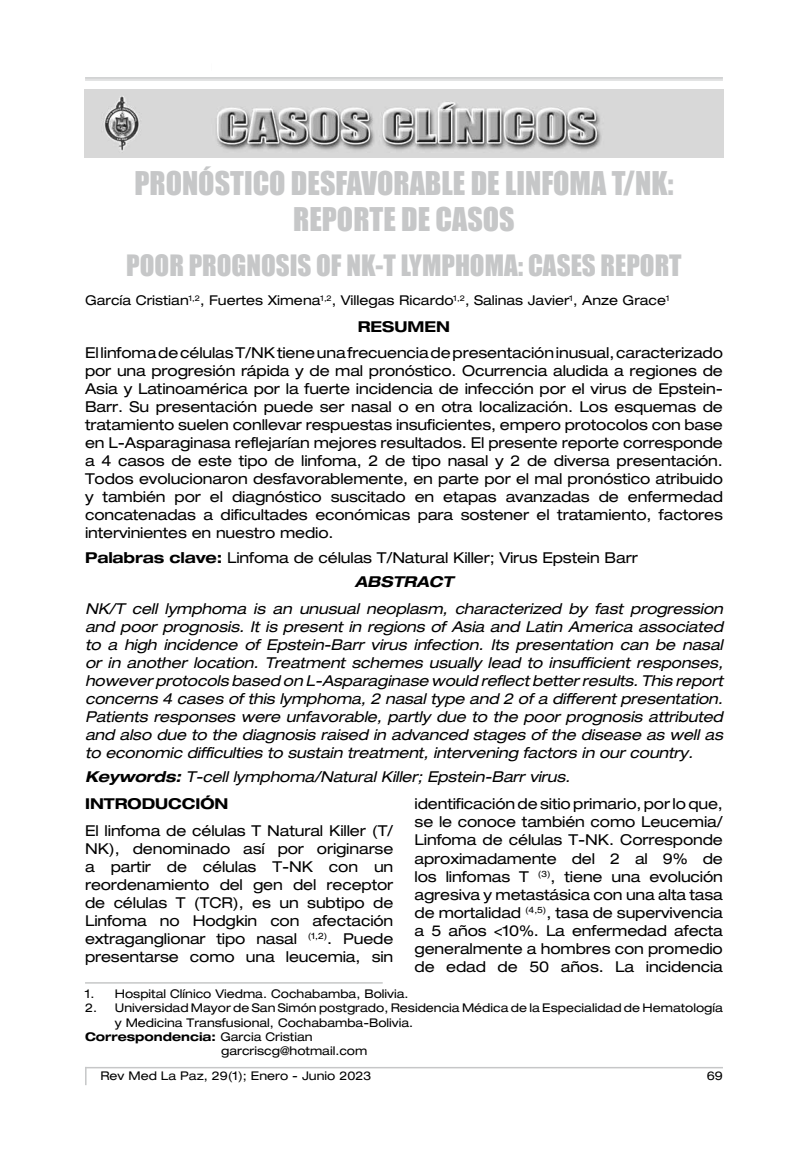
<style>
.page{position:relative;width:808px;height:1149px;background:#fff}
.page>*{position:absolute;margin:0;border:0;box-sizing:border-box;transform-origin:0 0}
.t1{font:30px/36px "Impact";color:#c6c7c8;text-align:center}
.t2{font:27px "Impact";color:#c6c7c8}
.t3{font:expanded 15px/18px "Helvetica Neue LT Std";letter-spacing:-.01em;color:#000;text-align:justify}
.t4{font:italic expanded 15px/18px "Helvetica Neue LT Std";letter-spacing:-.01em;color:#000;text-align:justify}
.t5{font:700 expanded 15px "Helvetica Neue LT Std";color:#000}
.t6{font:expanded 13.5px "Helvetica Neue LT Std";color:#000}
.t7{font:expanded 12px "Helvetica Neue LT Std";color:#000}
.t8{font:700 expanded 12px "Helvetica Neue LT Std";color:#000}
.s1{font-weight:700}
.s2{font-weight:700;font-style:italic}
.s3{font-weight:400}
</style>
<div class="page">
<hr style="left:85px;top:77px;width:638px;height:2px;background:#c6c7c8">
<hr style="left:85px;top:80px;width:638px;height:1px;background:#c6c7c8">
<hr style="left:85px;top:1066px;width:638px;height:2px;background:#c6c7c8">
<svg style="left:85px;top:1066px;width:2px;height:18px"></svg>
<img style="left:85px;top:89px;width:638px;height:68px">
<hr style="left:85px;top:981px;width:298px;height:2px;background:#c6c7c8">
<h1 class="t1" style="left:134px;top:164px;width:541px">PRONÓSTICO DESFAVORABLE DE LINFOMA T/NK:<br>REPORTE DE CASOS</h1>
<h2 class="t2" style="left:126px;top:244px;width:557px">POOR PROGNOSIS OF NK-T LYMPHOMA: CASES REPORT</h2>
<p class="t6" style="left:85px;top:292px;width:586px">García Cristian<sup>1,2</sup>, Fuertes Ximena<sup>1,2</sup>, Villegas Ricardo<sup>1,2</sup>, Salinas Javier<sup>1</sup>, Anze Grace<sup>1</sup></p>
<p class="t5" style="left:358px;top:317px;width:94px">RESUMEN</p>
<p class="t3" style="left:85px;top:343px;width:639px">El linfoma de células T/NK tiene una frecuencia de presentación inusual, caracterizado por una progresión rápida y de mal pronóstico. Ocurrencia aludida a regiones de Asia y Latinoamérica por la fuerte incidencia de infección por el virus de Epstein-Barr. Su presentación puede ser nasal o en otra localización. Los esquemas de tratamiento suelen conllevar respuestas insuficientes, empero protocolos con base en L-Asparaginasa reflejarían mejores resultados. El presente reporte corresponde a 4 casos de este tipo de linfoma, 2 de tipo nasal y 2 de diversa presentación.<br>Todos evolucionaron desfavorablemente, en parte por el mal pronóstico atribuido y también por el diagnóstico suscitado en etapas avanzadas de enfermedad concatenadas a dificultades económicas para sostener el tratamiento, factores intervinientes en nuestro medio.</p>
<p class="t3" style="left:355px;top:544px;width:285px;line-height:24.3px;text-indent:-270px"><span class="s1">Palabras clave:</span> Linfoma de células T/Natural Killer; Virus Epstein Barr<br><span class="s2">ABSTRACT</span></p>
<p class="t4" style="left:85px;top:599px;width:639px">NK/T cell lymphoma is an unusual neoplasm, characterized by fast progression and poor prognosis. It is present in regions of Asia and Latin America associated to a high incidence of Epstein-Barr virus infection. Its presentation can be nasal or in another location. Treatment schemes usually lead to insufficient responses, however protocols based on L-Asparaginase would reflect better results. This report concerns 4 cases of this lymphoma, 2 nasal type and 2 of a different presentation.<br>Patients responses were unfavorable, partly due to the poor prognosis attributed and also due to the diagnosis raised in advanced stages of the disease as well as to economic difficulties to sustain treatment, intervening factors in our country.</p>
<p class="t4" style="left:85px;top:767px;width:487px"><span class="s1">Keywords:</span> T-cell lymphoma/Natural Killer; Epstein-Barr virus.</p>
<p class="t5" style="left:85px;top:794px;width:145px">INTRODUCCIÓN</p>
<p class="t3" style="left:85px;top:821px;width:310px">El linfoma de células T Natural Killer (T/ NK), denominado así por originarse a partir de células T-NK con un reordenamiento del gen del receptor de células T (TCR), es un subtipo de Linfoma no Hodgkin con afectación extraganglionar tipo nasal <sup>(1,2)</sup>. Puede presentarse como una leucemia, sin</p>
<p class="t3" style="left:415px;top:794px;width:310px">identificación de sitio primario, por lo que, se le conoce también como Leucemia/ Linfoma de células T-NK. Corresponde aproximadamente del 2 al 9% de los linfomas T <sup>(3)</sup>, tiene una evolución agresiva y metastásica con una alta tasa de mortalidad <sup>(4,5)</sup>, tasa de supervivencia a 5 años &lt;10%. La enfermedad afecta generalmente a hombres con promedio de edad de 50 años. La incidencia</p>
<p class="t7" style="left:85px;top:985px;width:325px">1. Hospital Clínico Viedma. Cochabamba, Bolivia.</p>
<p class="t7" style="left:85px;top:1000px;width:639px">2. Universidad Mayor de San Simón postgrado, Residencia Médica de la Especialidad de Hematología</p>
<p class="t7" style="left:115px;top:1014px;width:300px">y Medicina Transfusional, Cochabamba-Bolivia.</p>
<p class="t8" style="left:85px;top:1028px;width:229px">Correspondencia: <span class="s3">Garcia Cristian</span></p>
<p class="t7" style="left:221px;top:1043px;width:148px">garcriscg@hotmail.com</p>
<p class="t7" style="left:100px;top:1068px;width:273px">Rev Med La Paz, 29(1); Enero - Junio 2023</p>
<p class="t7" style="left:707px;top:1067px;width:18px">69</p>
</div>
